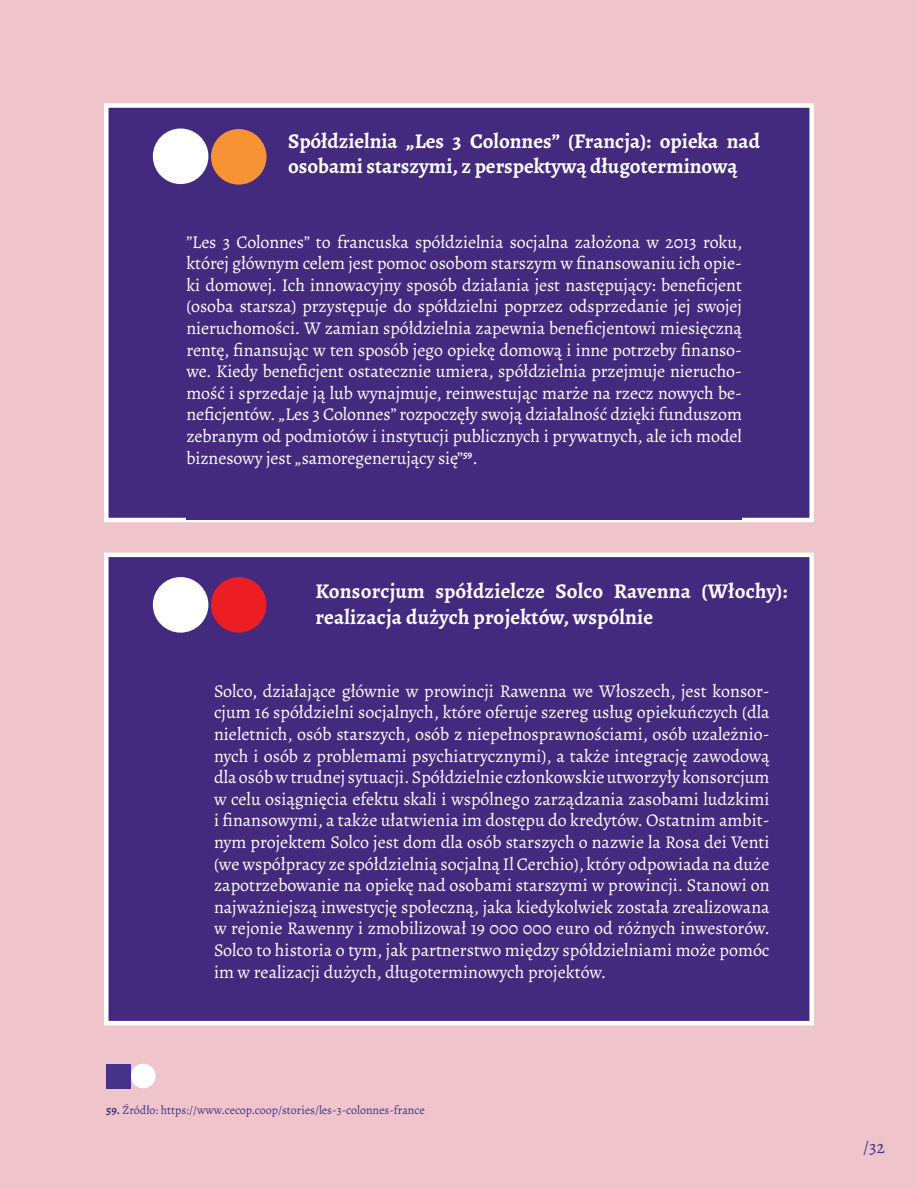
<style>
.page{position:relative;width:918px;height:1188px;background:#f0c4cb}
.page>*{position:absolute;margin:0;border:0;box-sizing:border-box;transform-origin:0 0}
.t1{font:700 21px/25.2px "Alegreya";color:#fff}
.t2{font:18px/21.6px "Alegreya";letter-spacing:-.005em;color:#fff;text-align:justify}
.t3{font:18px "Alegreya";color:#433389}
.t4{font:12px "Alegreya";color:#433389}
.s1{font-weight:700}
</style>
<div class="page">
<div style="left:104px;top:103px;width:710px;height:419px;background:#432a7e;border:4px solid #fff"></div>
<div style="left:186px;top:229px;width:556px;height:291px;background:#432a7e"></div>
<div style="left:104px;top:553px;width:710px;height:472px;background:#432a7e;border:4px solid #fff"></div>
<div style="left:211px;top:129px;width:56px;height:56px;background:#f79235;border-radius:50%"></div>
<div style="left:153px;top:129px;width:55px;height:55px;background:#fff;border-radius:50%"></div>
<div style="left:211px;top:577px;width:56px;height:56px;background:#ed1d24;border-radius:50%"></div>
<div style="left:153px;top:577px;width:55px;height:56px;background:#fff;border-radius:50%"></div>
<div style="left:106px;top:1064px;width:25px;height:25px;background:#433389"></div>
<div style="left:131px;top:1064px;width:25px;height:24px;background:#fff;border-radius:50%"></div>
<p class="t1" style="left:288px;top:128px;width:473px">Spółdzielnia „Les 3 Colonnes” (Francja): opieka nad osobami starszymi, z perspektywą długoterminową</p>
<p class="t2" style="left:186px;top:231px;width:557px">”Les 3 Colonnes” to francuska spółdzielnia socjalna założona w 2013 roku, której głównym celem jest pomoc osobom starszym w finansowaniu ich opie&shy;ki domowej. Ich innowacyjny sposób działania jest następujący: beneficjent (osoba starsza) przystępuje do spółdzielni poprzez odsprzedanie jej swojej nieruchomości. W zamian spółdzielnia zapewnia beneficjentowi miesięczną rentę, finansując w ten sposób jego opiekę domową i inne potrzeby finanso&shy;we. Kiedy beneficjent ostatecznie umiera, spółdzielnia przejmuje nierucho&shy;mość i sprzedaje ją lub wynajmuje, reinwestując marże na rzecz nowych be&shy;neficjentów. „Les 3 Colonnes” rozpoczęły swoją działalność dzięki funduszom zebranym od podmiotów i instytucji publicznych i prywatnych, ale ich model biznesowy jest „samoregenerujący się”<sup>59</sup>.</p>
<p class="t1" style="left:316px;top:579px;width:473px">Konsorcjum spółdzielcze Solco Ravenna (Włochy): realizacja dużych projektów, wspólnie</p>
<p class="t2" style="left:214px;top:680px;width:557px">Solco, działające głównie w prowincji Rawenna we Włoszech, jest konsor&shy;cjum 16 spółdzielni socjalnych, które oferuje szereg usług opiekuńczych (dla nieletnich, osób starszych, osób z niepełnosprawnościami, osób uzależnio&shy;nych i osób z problemami psychiatrycznymi), a także integrację zawodową dla osób w trudnej sytuacji. Spółdzielnie członkowskie utworzyły konsorcjum w celu osiągnięcia efektu skali i wspólnego zarządzania zasobami ludzkimi i finansowymi, a także ułatwienia im dostępu do kredytów. Ostatnim ambit&shy;nym projektem Solco jest dom dla osób starszych o nazwie la Rosa dei Venti (we współpracy ze spółdzielnią socjalną Il Cerchio), który odpowiada na duże zapotrzebowanie na opiekę nad osobami starszymi w prowincji. Stanowi on najważniejszą inwestycję społeczną, jaka kiedykolwiek została zrealizowana w rejonie Rawenny i zmobilizował 19 000 000 euro od różnych inwestorów.<br>Solco to historia o tym, jak partnerstwo między spółdzielniami może pomóc im w realizacji dużych, długoterminowych projektów.</p>
<p class="t4" style="left:106px;top:1103px;width:320px"><span class="s1">59.</span> Źródło: https://www.cecop.coop/stories/les-3-colonnes-france</p>
<p class="t3" style="left:863px;top:1136px;width:23px">/32</p>
</div>
